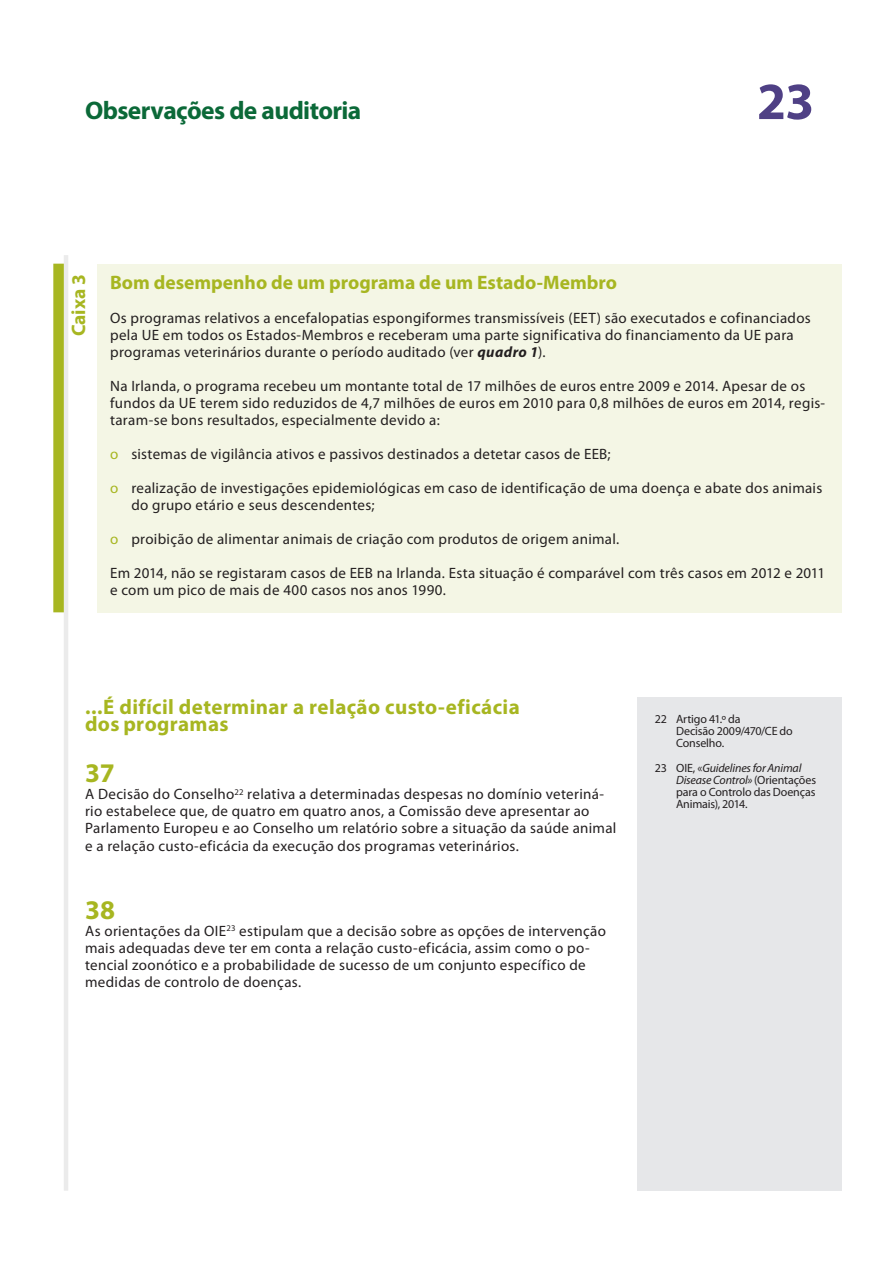
<style>
.page{position:relative;width:893px;height:1263px;background:#fff}
.page>*{position:absolute;margin:0;border:0;box-sizing:border-box;transform-origin:0 0}
.t1{font:700 52.5px "Myriad Pro";color:#4f4085}
.E_05_-_CHAP__1__TEXT{font:700 27px "Myriad Pro";color:#a7b621}
.t2{font:700 25.5px "Myriad Pro";letter-spacing:-.025em;color:#0b6938}
.E_02_-_CHAP__TITRE_C{font:700 21px/17px "Myriad Pro";letter-spacing:.02em;color:#a7b621}
.F_02_-_BOX_TITRE_COL{font:700 19.5px "Myriad Pro";color:#a7b621}
.F_01_-_GREEN_BOX_NUM{font:700 19.5px "Myriad Pro";letter-spacing:-.005em;color:#a7b621}
.E_05_-_CHAP__1__TEXT-2{font:15px/17px "Myriad Pro";letter-spacing:.02em;color:#231f20}
.F_04_-_BOX_TEXTE{font:15px/17px "Myriad Pro";letter-spacing:.02em;color:#231f20}
.E_08_-_CHAP__FOOTNOT{font:12px/12px "Myriad Pro";letter-spacing:-.015em;color:#231f20}
.s1{font-weight:700;font-style:italic}
.s2{color:#a7b621}
.s3{font-style:italic}
</style>
<div class="page">
<hr style="left:64px;top:255px;width:4px;height:936px;background:#ebebeb">
<div style="left:638px;top:697px;width:204px;height:494px;background:#e6e7e9"></div>
<div style="left:97px;top:264px;width:744px;height:348px;background:#f4f6e5"></div>
<div style="left:53px;top:264px;width:11px;height:348px;background:#a7b621"></div>
<h3 class="t2" style="left:85px;top:94px;width:278px">Observações de auditoria</h3>
<h1 class="t1" style="left:757px;top:67px;width:59px">23</h1>
<p class="F_01_-_GREEN_BOX_NUM" style="left:66px;top:336px;width:64px;rotate:-90deg">Caixa 3</p>
<p class="F_02_-_BOX_TITRE_COL" style="left:110px;top:270px;width:508px">Bom desempenho de um programa de um Estado-Membro</p>
<p class="F_04_-_BOX_TEXTE" style="left:110px;top:309px;width:702px">Os programas relativos a encefalopatias espongiformes transmissíveis (EET) são executados e cofinanciados pela UE em todos os Estados-Membros e receberam uma parte significativa do financiamento da UE para programas veterinários durante o período auditado (ver <span class="s1">quadro 1</span>).</p>
<p class="F_04_-_BOX_TEXTE" style="left:110px;top:377px;width:717px">Na Irlanda, o programa recebeu um montante total de 17 milhões de euros entre 2009 e 2014. Apesar de os fundos da UE terem sido reduzidos de 4,7 milhões de euros em 2010 para 0,8 milhões de euros em 2014, regis&shy;taram-se bons resultados, especialmente devido a:</p>
<p class="E_05_-_CHAP__1__TEXT-2" style="left:110px;top:445px;width:502px"><span class="s2">ο</span> sistemas de vigilância ativos e passivos destinados a detetar casos de EEB;</p>
<p class="E_05_-_CHAP__1__TEXT-2" style="left:131px;top:479px;width:692px;text-indent:-21px"><span class="s2">ο</span> realização de investigações epidemiológicas em caso de identificação de uma doença e abate dos animais do grupo etário e seus descendentes;</p>
<p class="E_05_-_CHAP__1__TEXT-2" style="left:110px;top:531px;width:511px"><span class="s2">ο</span> proibição de alimentar animais de criação com produtos de origem animal.</p>
<p class="F_04_-_BOX_TEXTE" style="left:110px;top:565px;width:716px">Em 2014, não se registaram casos de EEB na Irlanda. Esta situação é comparável com três casos em 2012 e 2011 e com um pico de mais de 400 casos nos anos 1990.</p>
<p class="E_02_-_CHAP__TITRE_C" style="left:85px;top:698px;width:436px">...É difícil determinar a relação custo-eficácia dos programas</p>
<p class="E_05_-_CHAP__1__TEXT" style="left:85px;top:756px;width:31px">37</p>
<p class="E_05_-_CHAP__1__TEXT-2" style="left:85px;top:786px;width:533px">A Decisão do Conselho<sup>22</sup> relativa a determinadas despesas no domínio veteriná&shy;rio estabelece que, de quatro em quatro anos, a Comissão deve apresentar ao Parlamento Europeu e ao Conselho um relatório sobre a situação da saúde animal e a relação custo-eficácia da execução dos programas veterinários.</p>
<p class="E_05_-_CHAP__1__TEXT" style="left:85px;top:892px;width:32px">38</p>
<p class="E_05_-_CHAP__1__TEXT-2" style="left:85px;top:922px;width:522px">As orientações da OIE<sup>23</sup> estipulam que a decisão sobre as opções de intervenção mais adequadas deve ter em conta a relação custo-eficácia, assim como o po&shy;tencial zoonótico e a probabilidade de sucesso de um conjunto específico de medidas de controlo de doenças.</p>
<p class="E_08_-_CHAP__FOOTNOT" style="left:676px;top:713px;width:118px;text-indent:-21px">22 Artigo 41.º da<br>Decisão 2009/470/CE do<br>Conselho.</p>
<p class="E_08_-_CHAP__FOOTNOT" style="left:676px;top:762px;width:141px;text-indent:-21px">23 OIE, «<span class="s3">Guidelines for Animal<br>Disease Control»</span> (Orientações para o Controlo das Doenças<br>Animais), 2014.</p>
</div>
